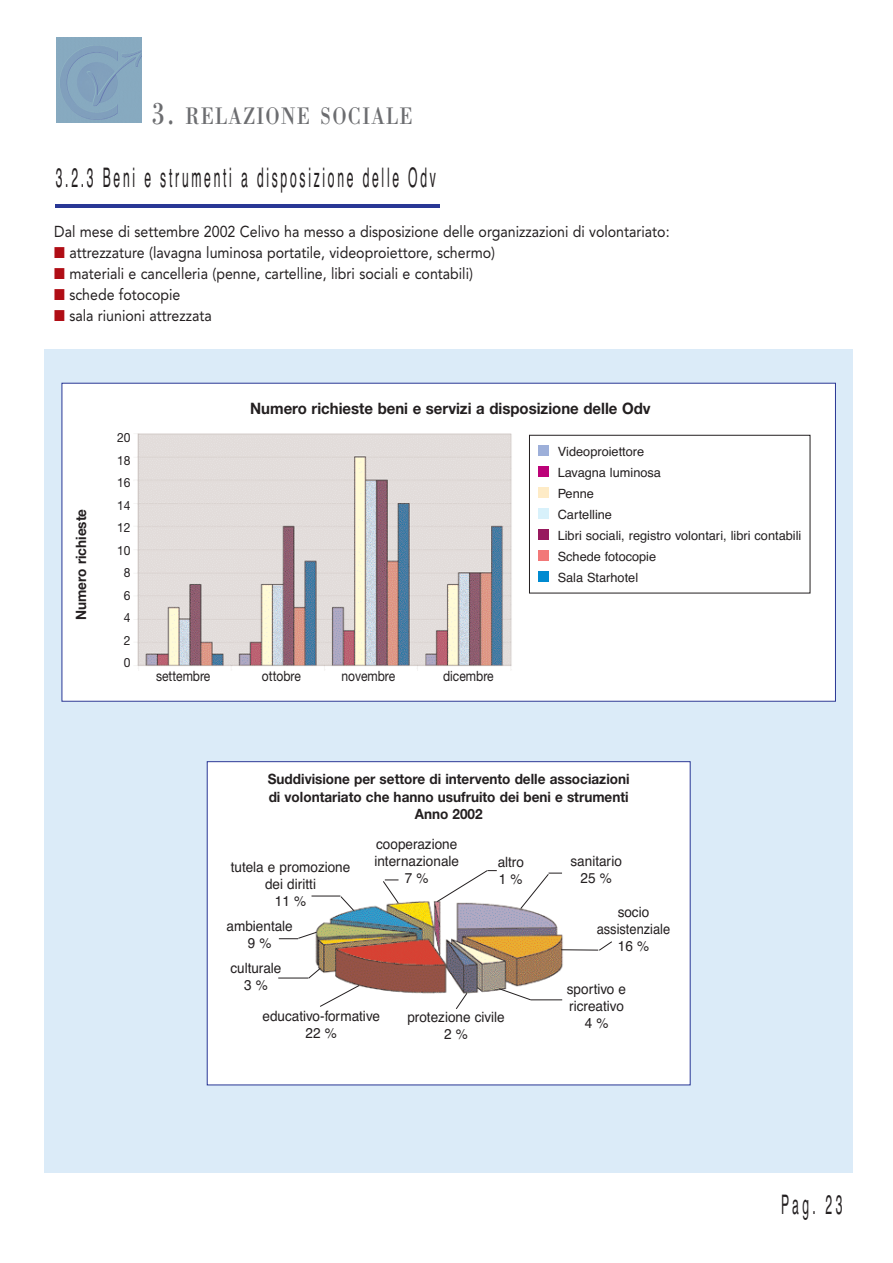
<style>
.page{position:relative;width:893px;height:1263px;background:#fff}
.page>*{position:absolute;margin:0;border:0;box-sizing:border-box;transform-origin:0 0}
.t1{font:27px "Helvetica";letter-spacing:.22em;color:#231f20;scale:.45 1}
.t2{font:24.75px "Bodoni";letter-spacing:.065em;color:#6c6d70;scale:.8 1}
.t3{font:15.75px "Avenir";color:#231f20;scale:.9 1}
.t4{font:700 15.75px "Helvetica Neue";color:#231f20;scale:.95 1}
.t5{font:14.25px/17.1px "Helvetica";color:#231f20;text-align:center;scale:.95 1}
.t6{font:700 14.25px/17.1px "Helvetica Neue";color:#231f20;text-align:center;scale:.95 1}
.t7{font:14.25px "Helvetica Neue";color:#231f20;scale:.85 1}
.t8{font:12.75px/21px "Helvetica";color:#231f20}
.t9{font:12.75px/22.5px "Helvetica Neue";color:#231f20;text-align:center;scale:.95 1}
.s1{font-size:33px}
.s2{color:#b00d15}
</style>
<div class="page">
<div style="left:45px;top:349px;width:807px;height:823px;background:#dbebf8"></div>
<div style="left:62px;top:383px;width:773px;height:318px;background:#fff"></div>
<div style="left:529px;top:435px;width:281px;height:158px;border:1px solid #231f20"></div>
<div style="left:207px;top:762px;width:483px;height:323px;background:#fff"></div>
<div style="left:207px;top:761px;width:483px;height:324px;border:1px solid #293795"></div>
<img style="left:311px;top:895px;width:253px;height:106px">
<img style="left:134px;top:433px;width:378px;height:238px">
<div style="left:537px;top:445px;width:11px;height:11px;background:#9dafd9"></div>
<div style="left:537px;top:466px;width:11px;height:11px;background:#bc0278"></div>
<div style="left:537px;top:487px;width:11px;height:11px;background:#feebc6"></div>
<div style="left:537px;top:508px;width:11px;height:11px;background:#d8f1fb"></div>
<div style="left:537px;top:529px;width:11px;height:11px;background:#97195e"></div>
<div style="left:537px;top:550px;width:11px;height:11px;background:#f27878"></div>
<div style="left:537px;top:571px;width:11px;height:11px;background:#008ad0"></div>
<svg style="left:436px;top:870px;width:61px;height:33px"></svg>
<svg style="left:382px;top:880px;width:17px;height:24px"></svg>
<svg style="left:519px;top:873px;width:43px;height:37px"></svg>
<svg style="left:598px;top:941px;width:14px;height:10px"></svg>
<hr style="left:531px;top:999px;width:31px;height:1px;background:#231f20">
<hr style="left:561px;top:949px;width:37px;height:1px;background:#231f20">
<svg style="left:498px;top:988px;width:33px;height:13px"></svg>
<svg style="left:455px;top:992px;width:13px;height:17px"></svg>
<svg style="left:307px;top:967px;width:53px;height:40px"></svg>
<hr style="left:278px;top:978px;width:30px;height:1px;background:#231f20">
<svg style="left:279px;top:931px;width:38px;height:8px"></svg>
<svg style="left:311px;top:896px;width:44px;height:16px"></svg>
<img style="left:57px;top:38px;width:85px;height:85px">
<hr style="left:55px;top:205px;width:384px;height:3px;background:#293795">
<h2 class="t2" style="left:152px;top:107px;width:327px"><span class="s1">3.</span> RELAZIONE SOCIALE</h2>
<h1 class="t1" style="left:56px;top:168px;width:846px">3.2.3 Beni e strumenti a disposizione delle Odv</h1>
<p class="t3" style="left:54px;top:225px;width:685px">Dal mese di settembre 2002 Celivo ha messo a disposizione delle organizzazioni di volontariato:</p>
<p class="t3" style="left:54px;top:246px;width:491px"><span class="s2">■</span> attrezzature (lavagna luminosa portatile, videoproiettore, schermo)</p>
<p class="t3" style="left:54px;top:267px;width:467px"><span class="s2">■</span> materiali e cancelleria (penne, cartelline, libri sociali e contabili)</p>
<p class="t3" style="left:54px;top:288px;width:142px"><span class="s2">■</span> schede fotocopie</p>
<p class="t3" style="left:54px;top:309px;width:176px"><span class="s2">■</span> sala riunioni attrezzata</p>
<p class="t6" style="left:74px;top:620px;width:118px;rotate:-90deg">Numero richieste</p>
<p class="t9" style="left:117px;top:428px;width:16px">20<br>18<br>16<br>14<br>12<br>10<br>8<br>6<br>4<br>2<br>0</p>
<p class="t4" style="left:250px;top:403px;width:423px">Numero richieste beni e servizi a disposizione delle Odv</p>
<p class="t7" style="left:156px;top:671px;width:65px">settembre</p>
<p class="t7" style="left:262px;top:671px;width:47px">ottobre</p>
<p class="t7" style="left:341px;top:671px;width:65px">novembre</p>
<p class="t7" style="left:443px;top:671px;width:61px">dicembre</p>
<p class="t8" style="left:557px;top:442px;width:245px">Videoproiettore<br>Lavagna luminosa<br>Penne<br>Cartelline<br>Libri sociali, registro volontari, libri contabili<br>Schede fotocopie<br>Sala Starhotel</p>
<p class="t6" style="left:268px;top:772px;width:382px">Suddivisione per settore di intervento delle associazioni di volontariato che hanno usufruito dei beni e strumenti<br>Anno 2002</p>
<p class="t5" style="left:374px;top:837px;width:91px">cooperazione internazionale<br>7 %</p>
<p class="t5" style="left:497px;top:855px;width:29px;text-align:left">altro<br>1 %</p>
<p class="t5" style="left:570px;top:854px;width:56px">sanitario<br>25 %</p>
<p class="t5" style="left:596px;top:905px;width:79px">socio assistenziale<br>16 %</p>
<p class="t5" style="left:567px;top:981px;width:64px;text-align:left">sportivo e ricreativo</p>
<p class="t5" style="left:407px;top:1010px;width:104px">protezione civile</p>
<p class="t5" style="left:584px;top:1016px;width:26px">4 %</p>
<p class="t5" style="left:444px;top:1027px;width:26px">2 %</p>
<p class="t5" style="left:231px;top:860px;width:127px">tutela e promozione dei diritti<br>11 %</p>
<p class="t5" style="left:226px;top:919px;width:71px">ambientale<br>9 %</p>
<p class="t5" style="left:230px;top:960px;width:55px">culturale<br>3 %</p>
<p class="t5" style="left:262px;top:1008px;width:125px">educativo-formative<br>22 %</p>
<h1 class="t1" style="left:781px;top:1195px;width:138px">Pag. 23</h1>
</div>
